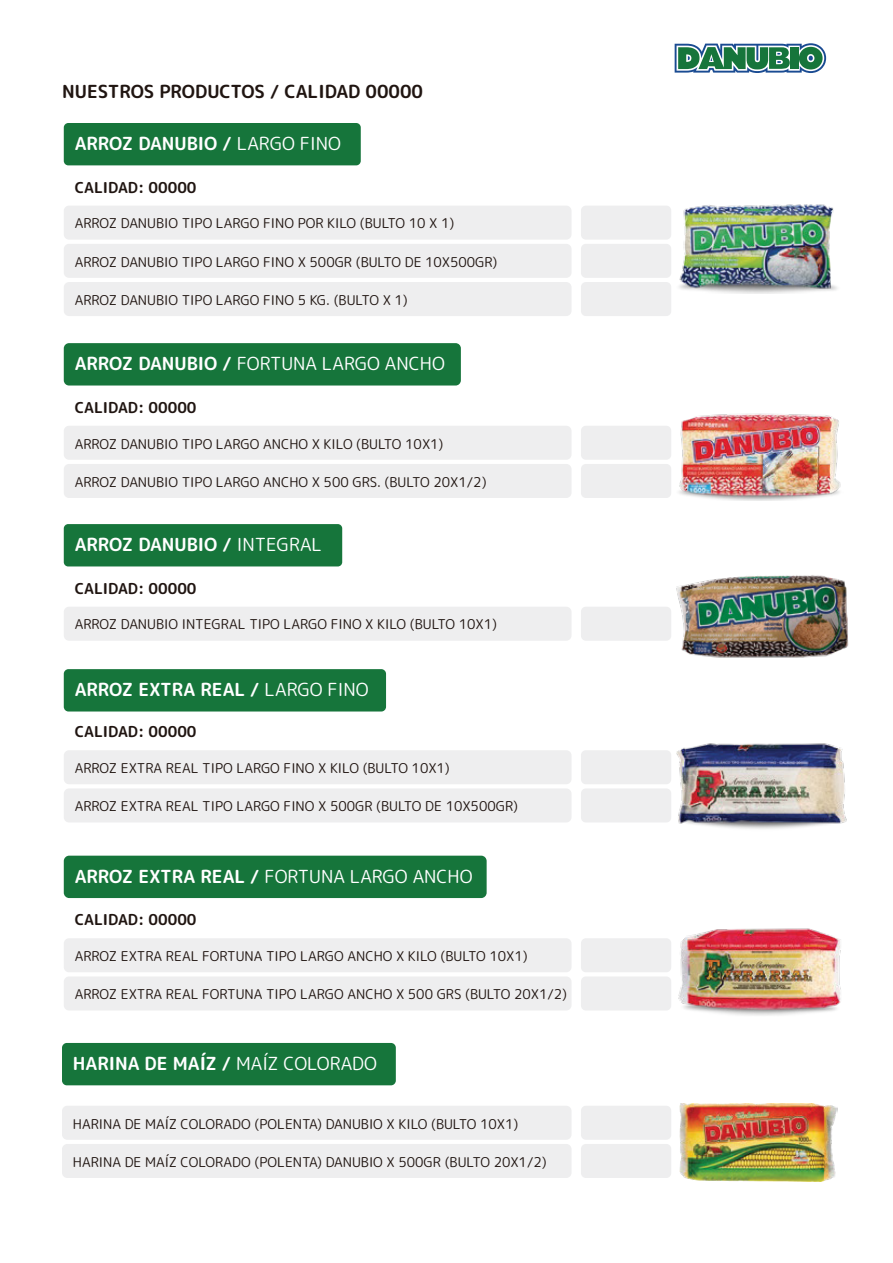
<style>
.page{position:relative;width:893px;height:1263px;background:#fff}
.page>*{position:absolute;margin:0;border:0;box-sizing:border-box;transform-origin:0 0}
.t1{font:700 18px "Rounded Mplus 1 c";color:#fff}
.t2{font:18px "Rounded Mplus 1 c";color:#fff}
.t3{font:700 18px "Rounded Mplus 1 c";color:#201511}
.t4{font:700 15px "Rounded Mplus 1 c";color:#201511}
.t5{font:13.5px "Rounded Mplus 1 c";color:#201511}
.s1{font-weight:400}
.s2{font-weight:700}
</style>
<div class="page">
<div style="left:64px;top:206px;width:507px;height:34px;background:#eeeeef;border-radius:5px"></div>
<div style="left:581px;top:206px;width:90px;height:34px;background:#eeeeef;border-radius:5px"></div>
<div style="left:64px;top:123px;width:297px;height:42px;background:#16753b;border-radius:5px"></div>
<div style="left:64px;top:244px;width:507px;height:34px;background:#eeeeef;border-radius:5px"></div>
<div style="left:581px;top:244px;width:90px;height:34px;background:#eeeeef;border-radius:5px"></div>
<div style="left:64px;top:282px;width:507px;height:34px;background:#eeeeef;border-radius:5px"></div>
<div style="left:581px;top:282px;width:90px;height:34px;background:#eeeeef;border-radius:5px"></div>
<div style="left:64px;top:426px;width:507px;height:34px;background:#eeeeef;border-radius:5px"></div>
<div style="left:581px;top:426px;width:90px;height:34px;background:#eeeeef;border-radius:5px"></div>
<div style="left:64px;top:343px;width:397px;height:42px;background:#16753b;border-radius:5px"></div>
<div style="left:64px;top:464px;width:507px;height:34px;background:#eeeeef;border-radius:5px"></div>
<div style="left:581px;top:464px;width:90px;height:34px;background:#eeeeef;border-radius:5px"></div>
<div style="left:64px;top:750px;width:507px;height:34px;background:#eeeeef;border-radius:5px"></div>
<div style="left:581px;top:750px;width:90px;height:34px;background:#eeeeef;border-radius:5px"></div>
<div style="left:64px;top:669px;width:322px;height:42px;background:#16753b;border-radius:5px"></div>
<div style="left:64px;top:788px;width:507px;height:34px;background:#eeeeef;border-radius:5px"></div>
<div style="left:581px;top:788px;width:90px;height:34px;background:#eeeeef;border-radius:5px"></div>
<div style="left:64px;top:938px;width:507px;height:34px;background:#eeeeef;border-radius:5px"></div>
<div style="left:581px;top:938px;width:90px;height:34px;background:#eeeeef;border-radius:5px"></div>
<div style="left:64px;top:856px;width:423px;height:42px;background:#16753b;border-radius:5px"></div>
<div style="left:64px;top:976px;width:507px;height:34px;background:#eeeeef;border-radius:5px"></div>
<div style="left:581px;top:976px;width:90px;height:34px;background:#eeeeef;border-radius:5px"></div>
<div style="left:64px;top:607px;width:507px;height:34px;background:#eeeeef;border-radius:5px"></div>
<div style="left:581px;top:607px;width:90px;height:34px;background:#eeeeef;border-radius:5px"></div>
<div style="left:64px;top:524px;width:278px;height:42px;background:#16753b;border-radius:4px"></div>
<div style="left:62px;top:1106px;width:509px;height:34px;background:#eeeeef;border-radius:5px"></div>
<div style="left:581px;top:1106px;width:90px;height:34px;background:#eeeeef;border-radius:5px"></div>
<div style="left:62px;top:1043px;width:334px;height:42px;background:#16753b;border-radius:5px"></div>
<div style="left:62px;top:1144px;width:509px;height:34px;background:#eeeeef;border-radius:5px"></div>
<div style="left:581px;top:1144px;width:90px;height:34px;background:#eeeeef;border-radius:5px"></div>
<img style="left:679px;top:204px;width:158px;height:89px">
<img style="left:676px;top:743px;width:171px;height:86px">
<img style="left:679px;top:413px;width:162px;height:87px">
<img style="left:668px;top:928px;width:173px;height:88px">
<img style="left:680px;top:1103px;width:158px;height:78px">
<svg style="left:675px;top:43px;width:151px;height:30px;background:#579381"></svg>
<img style="left:676px;top:575px;width:172px;height:83px">
<h1 class="t3" style="left:62px;top:79px;width:362px">NUESTROS PRODUCTOS / CALIDAD 00000</h1>
<h1 class="t1" style="left:75px;top:131px;width:268px">ARROZ DANUBIO / <span class="s1">LARGO FINO</span></h1>
<p class="t4" style="left:75px;top:177px;width:123px">CALIDAD: 00000</p>
<p class="t5" style="left:75px;top:214px;width:381px">ARROZ DANUBIO TIPO LARGO FINO POR KILO (BULTO 10 X 1)</p>
<p class="t5" style="left:75px;top:252px;width:424px">ARROZ DANUBIO TIPO LARGO FINO X 500GR (BULTO DE 10X500GR)</p>
<p class="t5" style="left:75px;top:290px;width:335px">ARROZ DANUBIO TIPO LARGO FINO 5 KG. (BULTO X 1)</p>
<h1 class="t2" style="left:75px;top:351px;width:372px"><span class="s2">ARROZ DANUBIO /</span> FORTUNA LARGO ANCHO</h1>
<p class="t4" style="left:75px;top:397px;width:123px">CALIDAD: 00000</p>
<p class="t5" style="left:75px;top:434px;width:370px">ARROZ DANUBIO TIPO LARGO ANCHO X KILO (BULTO 10X1)</p>
<p class="t5" style="left:75px;top:472px;width:413px">ARROZ DANUBIO TIPO LARGO ANCHO X 500 GRS. (BULTO 20X1/2)</p>
<h1 class="t1" style="left:75px;top:532px;width:249px">ARROZ DANUBIO / <span class="s1">INTEGRAL</span></h1>
<p class="t4" style="left:75px;top:578px;width:123px">CALIDAD: 00000</p>
<p class="t5" style="left:75px;top:615px;width:424px">ARROZ DANUBIO INTEGRAL TIPO LARGO FINO X KILO (BULTO 10X1)</p>
<h1 class="t1" style="left:75px;top:677px;width:295px">ARROZ EXTRA REAL / <span class="s1">LARGO FINO</span></h1>
<p class="t4" style="left:75px;top:721px;width:123px">CALIDAD: 00000</p>
<p class="t5" style="left:75px;top:758px;width:377px">ARROZ EXTRA REAL TIPO LARGO FINO X KILO (BULTO 10X1)</p>
<p class="t5" style="left:75px;top:797px;width:445px">ARROZ EXTRA REAL TIPO LARGO FINO X 500GR (BULTO DE 10X500GR)</p>
<h1 class="t2" style="left:75px;top:864px;width:399px"><span class="s2">ARROZ EXTRA REAL /</span> FORTUNA LARGO ANCHO</h1>
<p class="t4" style="left:75px;top:909px;width:123px">CALIDAD: 00000</p>
<p class="t5" style="left:75px;top:946px;width:455px">ARROZ EXTRA REAL FORTUNA TIPO LARGO ANCHO X KILO (BULTO 10X1)</p>
<p class="t5" style="left:75px;top:985px;width:494px">ARROZ EXTRA REAL FORTUNA TIPO LARGO ANCHO X 500 GRS (BULTO 20X1/2)</p>
<h1 class="t1" style="left:73px;top:1051px;width:306px">HARINA DE MAÍZ / <span class="s1">MAÍZ COLORADO</span></h1>
<p class="t5" style="left:73px;top:1114px;width:447px">HARINA DE MAÍZ COLORADO (POLENTA) DANUBIO X KILO (BULTO 10X1)</p>
<p class="t5" style="left:73px;top:1152px;width:475px">HARINA DE MAÍZ COLORADO (POLENTA) DANUBIO X 500GR (BULTO 20X1/2)</p>
</div>
